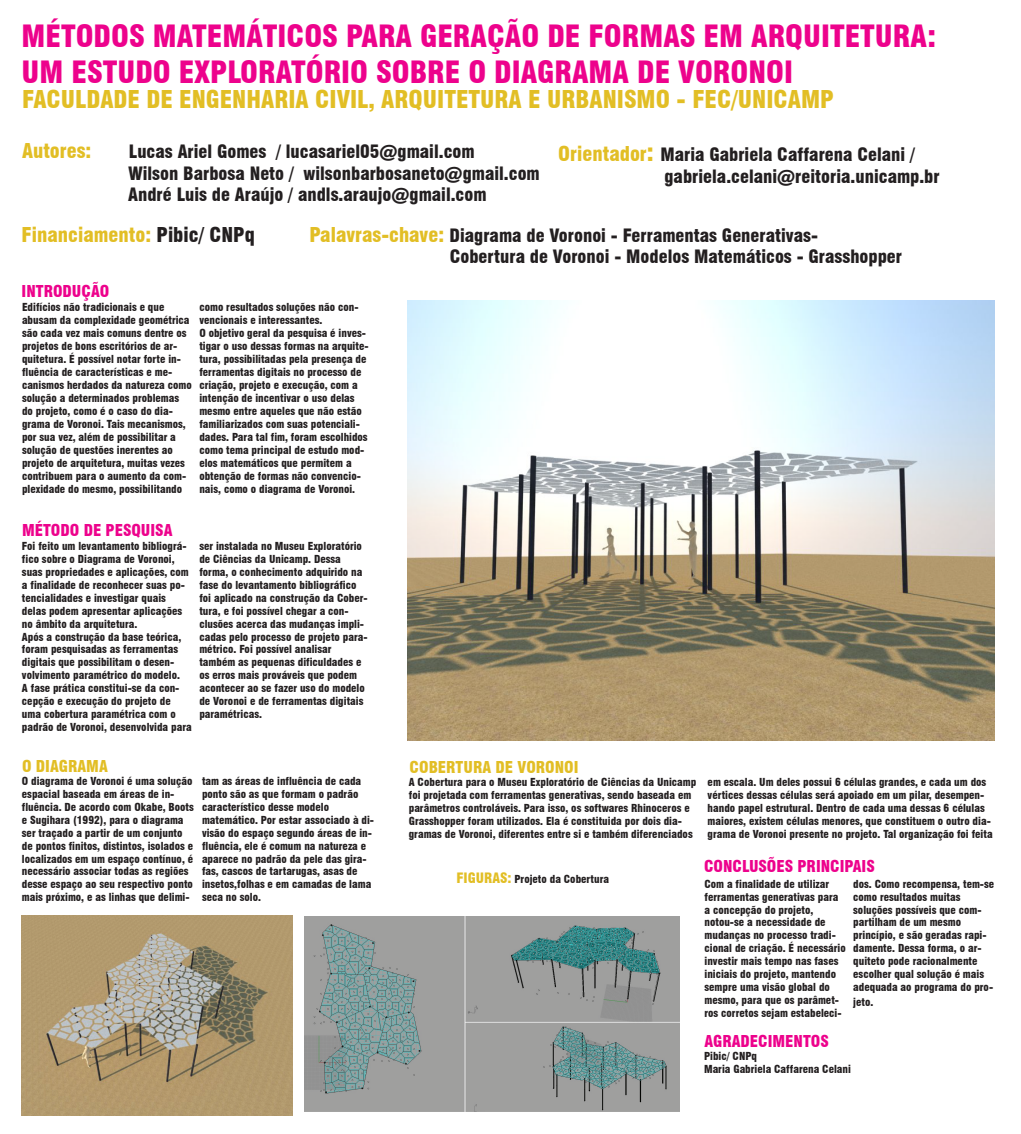
<style>
.page{position:relative;width:1021px;height:1134px;background:#fff}
.page>*{position:absolute;margin:0;border:0;box-sizing:border-box;transform-origin:0 0}
.t1{font:900 condensed 30px/36px "Swiss 721 BT";color:#ed028c}
.t2{font:900 condensed 24px "Swiss 721 BT";color:#e2be25}
.t3{font:900 condensed 20px "Swiss 721 BT";color:#e2be25}
.t4{font:900 condensed 18px/21.6px "Swiss 721 BT";color:#231f20}
.t5{font:900 condensed 16px "Swiss 721 BT";color:#ed028c}
.t6{font:900 condensed 16px "Swiss 721 BT";color:#e2be25}
.t7{font:900 condensed 10.8px/13px "Swiss 721 BT";color:#231f20}
.s1{font-size:20px;color:#e2be25}
.s2{font-size:24px;color:#e2be25}
.s3{color:#231f20}
.s4{font-size:14px;color:#e2be25}
</style>
<div class="page">
<img style="left:407px;top:301px;width:587px;height:440px">
<img style="left:304px;top:917px;width:376px;height:195px">
<img style="left:22px;top:915px;width:270px;height:201px">
<h1 class="t1" style="left:22px;top:18px;width:916px">MÉTODOS MATEMÁTICOS PARA GERAÇÃO DE FORMAS EM ARQUITETURA:<br>UM ESTUDO EXPLORATÓRIO SOBRE O DIAGRAMA DE VORONOI</h1>
<h2 class="t2" style="left:22px;top:85px;width:813px">FACULDADE DE ENGENHARIA CIVIL, ARQUITETURA E URBANISMO - FEC/UNICAMP</h2>
<h3 class="t3" style="left:22px;top:139px;width:71px">Autores:</h3>
<h3 class="t4" style="left:128px;top:141px;width:413px">Lucas Ariel Gomes / lucasariel05@gmail.com<br>Wilson Barbosa Neto / wilsonbarbosaneto@gmail.com<br>André Luis de Araújo / andls.araujo@gmail.com</h3>
<h3 class="t4" style="left:664px;top:144px;width:277px;text-indent:-106px"><span class="s1">Orientador</span><span class="s2">:</span> Maria Gabriela Caffarena Celani / gabriela.celani@reitoria.unicamp.br</h3>
<h3 class="t3" style="left:22px;top:223px;width:235px">Financiamento: <span class="s3">Pibic/ CNPq</span></h3>
<h3 class="t4" style="left:449px;top:224px;width:454px;text-indent:-140px"><span class="s1">Palavras-chave:</span> Diagrama de Voronoi - Ferramentas Generativas-<br>Cobertura de Voronoi - Modelos Matemáticos - Grasshopper</h3>
<p class="t7" style="left:22px;top:301px;width:171px">Edifícios não tradicionais e que abusam da complexidade geométrica são cada vez mais comuns dentre os projetos de bons escritórios de ar&shy;quitetura. É possível notar forte in&shy;fluência de características e me&shy;canismos herdados da natureza como solução a determinados problemas do projeto, como é o caso do dia&shy;grama de Voronoi. Tais mecanismos, por sua vez, além de possibilitar a solução de questões inerentes ao projeto de arquitetura, muitas vezes contribuem para o aumento da com&shy;plexidade do mesmo, possibilitando</p>
<p class="t7" style="left:199px;top:301px;width:171px">como resultados soluções não con&shy;vencionais e interessantes.<br>O objetivo geral da pesquisa é inves&shy;tigar o uso dessas formas na arquite&shy;tura, possibilitadas pela presença de ferramentas digitais no processo de criação, projeto e execução, com a intenção de incentivar o uso delas mesmo entre aqueles que não estão familiarizados com suas potenciali&shy;dades. Para tal fim, foram escolhidos como tema principal de estudo mod&shy;elos matemáticos que permitem a obtenção de formas não convencio&shy;nais, como o diagrama de Voronoi.</p>
<h3 class="t5" style="left:22px;top:282px;width:89px">INTRODUÇÃO</h3>
<h3 class="t5" style="left:22px;top:520px;width:152px">MÉTODO DE PESQUISA</h3>
<p class="t7" style="left:22px;top:539px;width:171px">Foi feito um levantamento bibliográ&shy;fico sobre o Diagrama de Voronoi, suas propriedades e aplicações, com a finalidade de reconhecer suas po&shy;tencialidades e investigar quais delas podem apresentar aplicações no âmbito da arquitetura.<br>Após a construção da base teórica, foram pesquisadas as ferramentas digitais que possibilitam o desen&shy;volvimento paramétrico do modelo.<br>A fase prática constitui-se da con&shy;cepção e execução do projeto de uma cobertura paramétrica com o padrão de Voronoi, desenvolvida para</p>
<p class="t7" style="left:199px;top:539px;width:170px">ser instalada no Museu Exploratório de Ciências da Unicamp. Dessa forma, o conhecimento adquirido na fase do levantamento bibliográfico foi aplicado na construção da Cober&shy;tura, e foi possível chegar a con&shy;clusões acerca das mudanças impli&shy;cadas pelo processo de projeto para&shy;métrico. Foi possível analisar também as pequenas dificuldades e os erros mais prováveis que podem acontecer ao se fazer uso do modelo de Voronoi e de ferramentas digitais paramétricas.</p>
<h3 class="t6" style="left:22px;top:756px;width:87px">O DIAGRAMA</h3>
<p class="t7" style="left:22px;top:774px;width:173px">O diagrama de Voronoi é uma solução espacial baseada em áreas de in&shy;fluência. De acordo com Okabe, Boots e Sugihara (1992), para o diagrama ser traçado a partir de um conjunto de pontos finitos, distintos, isolados e localizados em um espaço contínuo, é necessário associar todas as regiões desse espaço ao seu respectivo ponto mais próximo, e as linhas que delimi-</p>
<p class="t7" style="left:202px;top:774px;width:174px">tam as áreas de influência de cada ponto são as que formam o padrão característico desse modelo matemático. Por estar associado à di&shy;visão do espaço segundo áreas de in&shy;fluência, ele é comum na natureza e aparece no padrão da pele das gira&shy;fas, cascos de tartarugas, asas de insetos,folhas e em camadas de lama seca no solo.</p>
<h3 class="t6" style="left:409px;top:757px;width:170px">COBERTURA DE VORONOI</h3>
<p class="t7" style="left:409px;top:775px;width:289px">A Cobertura para o Museu Exploratório de Ciências da Unicamp foi projetada com ferramentas generativas, sendo baseada em parâmetros controláveis. Para isso, os softwares Rhinoceros e Grasshopper foram utilizados. Ela é constituida por dois dia&shy;gramas de Voronoi, diferentes entre si e também diferenciados</p>
<p class="t7" style="left:707px;top:775px;width:286px">em escala. Um deles possui 6 células grandes, e cada um dos vértices dessas células será apoiado em um pilar, desempen&shy;hando papel estrutural. Dentro de cada uma dessas 6 células maiores, existem células menores, que constituem o outro dia&shy;grama de Voronoi presente no projeto. Tal organização foi feita</p>
<p class="t7" style="left:704px;top:877px;width:143px">Com a finalidade de utilizar ferramentas generativas para a concepção do projeto, notou-se a necessidade de mudanças no processo tradi&shy;cional de criação. É necessário investir mais tempo nas fases iniciais do projeto, mantendo sempre uma visão global do mesmo, para que os parâmet&shy;ros corretos sejam estabeleci-</p>
<p class="t7" style="left:853px;top:877px;width:142px">dos. Como recompensa, tem-se como resultados muitas soluções possíveis que com&shy;partilham de um mesmo princípio, e são geradas rapi&shy;damente. Dessa forma, o ar&shy;quiteto pode racionalmente escolher qual solução é mais adequada ao programa do pro-</p>
<h3 class="t5" style="left:704px;top:857px;width:172px">CONCLUSÕES PRINCIPAIS</h3>
<p class="t7" style="left:456px;top:872px;width:154px"><span class="s4">FIGURAS:</span> Projeto da Cobertura</p>
<p class="t7" style="left:853px;top:995px;width:22px">jeto.</p>
<h3 class="t5" style="left:704px;top:1032px;width:126px">AGRADECIMENTOS</h3>
<p class="t7" style="left:704px;top:1049px;width:148px">Pibic/ CNPq<br>Maria Gabriela Caffarena Celani</p>
</div>
